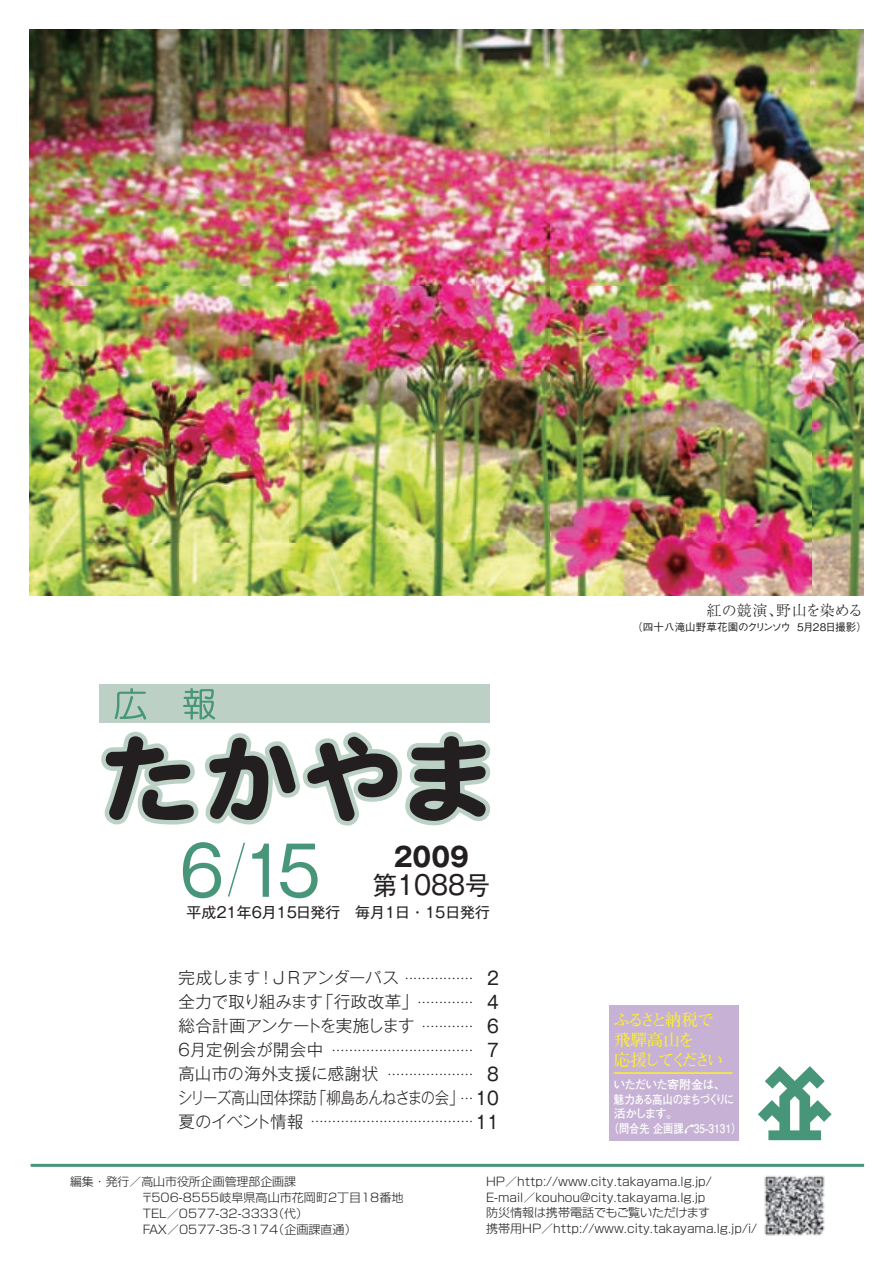
<style>
.page{position:relative;width:893px;height:1263px;background:#fff}
.page>*{position:absolute;margin:0;border:0;box-sizing:border-box;transform-origin:0 0}
.t1{font:67.5px "Gothic MB101 Pro Regular 90 pv RKSJ H";color:#489679;scale:.95 1}
.t2{font:26.55px "Gothic MB101 Pro Bold 90 pv RKSJ H";color:#231f20;scale:.93 1}
.t3{font:26.25px "Gothic MB101 Pro Regular 90 pv RKSJ H";color:#231f20;scale:.95 1}
.t4{font:18px/24px "Gothic MB101 Pro Regular 90 pv RKSJ H";color:#231f20;text-align:right;scale:.95 1}
.t5{font:16.5px/24px "Gothic MB101 Pro Light 90 pv RKSJ H";letter-spacing:-.01em;color:#231f20}
.t6{font:16.5px/19.8px "Futo Min A101 Pro Bold 90 pv RKSJ H";letter-spacing:-.15em;color:#fff229}
.t7{font:15px "Ryumin Pro Light 90 pv RKSJ H";letter-spacing:.005em;color:#231f20}
.t8{font:14.85px "Gothic MB101 Pro Regular 90 pv RKSJ H";color:#231f20}
.t9{font:12px/23.9px "Gothic MB101 Pro Light 90 pv RKSJ H";color:#231f20;text-align:right}
.t10{font:12px "Futo Go B101 Pro Bold 90 pv RKSJ H";letter-spacing:-.075em;color:#fff}
.t11{font:12px "Futo Go B101 Pro Bold 90 pv RKSJ H";color:#fff;scale:.85 1}
.t12{font:12px "Futo Go B101 Pro Bold 90 pv RKSJ H";letter-spacing:-.11em;color:#fff;scale:.87 1}
.t13{font:11.85px/15.8px "Shin Go Pro Light 90 pv RKSJ H";color:#231f20}
.t14{font:11.7px "Shin Go Pro Light 90 pv RKSJ H";color:#231f20}
.t15{font:10.5px "Gothic BBB Pro Medium 90 pv RKSJ H";letter-spacing:-.005em;color:#231f20}
.s1{font-size:25.5px}
.s2{font-size:25.8px}
</style>
<div class="page">
<img style="left:764px;top:1175px;width:61px;height:61px">
<div style="left:99px;top:685px;width:391px;height:38px;background:#bdd0c6"></div>
<svg style="left:115px;top:688px;width:31px;height:31px"></svg>
<svg style="left:183px;top:688px;width:32px;height:32px"></svg>
<svg style="left:101px;top:731px;width:389px;height:95px"></svg>
<svg style="left:228px;top:842px;width:17px;height:55px"></svg>
<hr style="left:31px;top:1164px;width:833px;height:3px;background:#489679">
<svg style="left:758px;top:1066px;width:74px;height:74px"></svg>
<div style="left:609px;top:1005px;width:130px;height:135px;background:#c7b2d5"></div>
<hr style="left:614px;top:1072px;width:119px;height:2px;background:#fff229">
<svg style="left:684px;top:1124px;width:10px;height:10px"></svg>
<img style="left:30px;top:30px;width:833px;height:566px">
<h1 class="t1" style="left:180px;top:846px;width:150px">6 15</h1>
<h2 class="t2" style="left:394px;top:847px;width:82px">2009</h2>
<h3 class="t3" style="left:373px;top:875px;width:125px"><span class="s1">第</span>1088<span class="s2">号</span></h3>
<p class="t8" style="left:187px;top:907px;width:305px">平成21年6月15日発行　毎月1日・15日発行</p>
<h3 class="t5" style="left:178px;top:968px;width:287px">完成します！ＪＲアンダーパス<br>全力で取り組みます「行政改革」<br>総合計画アンケートを実施します<br>6月定例会が開会中<br>高山市の海外支援に感謝状<br>シリーズ高山団体探訪「柳島あんねさまの会」夏のイベント情報</h3>
<h3 class="t4" style="left:476px;top:968px;width:26px">2<br>4<br>6<br>7<br>8<br>10<br>11</h3>
<p class="t9" style="left:307px;top:968px;width:172px">・・・・・・・・・・・・・・・・<br>・・・・・・・・・・・・・<br>・・・・・・・・・・・・<br>・・・・・・・・・・・・・・・・・・・・・・・・・・・・・・・・・<br>・・・・・・・・・・・・・・・・・・・・<br>・・・<br>・・・・・・・・・・・・・・・・・・・・・・・・・・・・・・・・・・・・・・</p>
<p class="t7" style="left:707px;top:604px;width:158px">紅の競演、野山を染める</p>
<p class="t15" style="left:632px;top:623px;width:236px">（四十八滝山野草花園のクリンソウ 5月28日撮影）</p>
<h3 class="t6" style="left:613px;top:1012px;width:111px">ふるさと納税で飛驒高山を<br>応援してください</h3>
<p class="t10" style="left:613px;top:1080px;width:114px">いただいた寄附金は、</p>
<p class="t12" style="left:614px;top:1095px;width:140px">魅力ある高山のまちづくりに</p>
<p class="t10" style="left:614px;top:1109px;width:66px">活かします。</p>
<p class="t11" style="left:609px;top:1123px;width:158px">（問合先 企画課　35-3131）</p>
<p class="t14" style="left:70px;top:1177px;width:228px">編集・発行／高山市役所企画管理部企画課</p>
<p class="t13" style="left:141px;top:1191px;width:264px">〒506-8555岐阜県高山市花岡町2丁目18番地<br>TEL／0577-32-3333（代）<br>FAX／0577-35-3174（企画課直通）</p>
<p class="t13" style="left:486px;top:1175px;width:273px">HP／http://www.city.takayama.lg.jp/<br>E-mail／kouhou@city.takayama.lg.jp<br>防災情報は携帯電話でもご覧いただけます<br>携帯用HP／http://www.city.takayama.lg.jp/i/</p>
</div>
